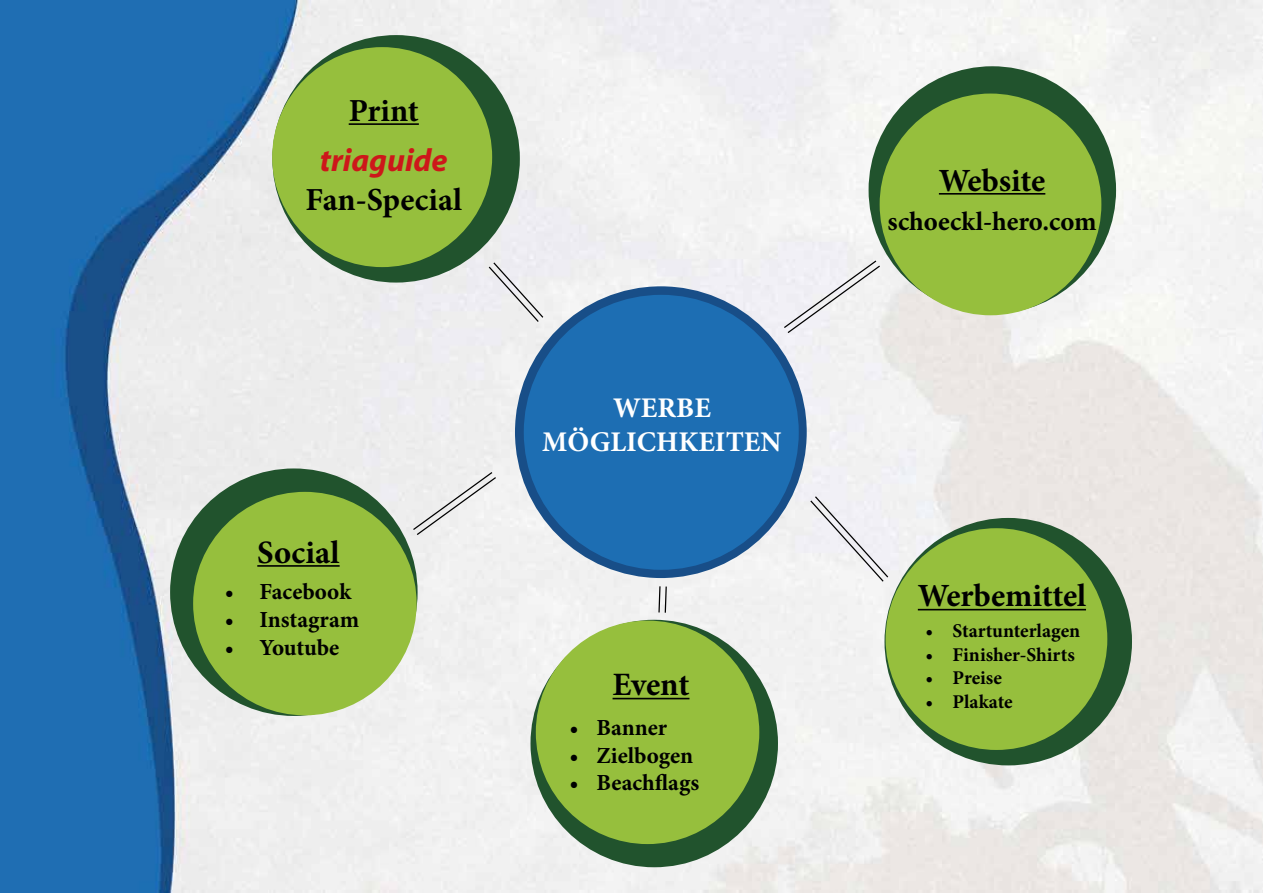
<style>
.page{position:relative;width:1263px;height:893px;background:#fff}
.page>*{position:absolute;margin:0;border:0;box-sizing:border-box;transform-origin:0 0}
.t1{font:700 32.7px "Minion Pro";color:#000}
.t2{font:700 32.4px "Minion Pro";letter-spacing:-.005em;color:#000}
.t3{font:700 32.1px "Minion Pro";color:#000}
.t4{font:italic 700 32.1px "Myriad";color:#cd171a}
.t5{font:700 28.5px/34.2px "Minion Pro";color:#fff;text-align:center}
.t6{font:700 26.7px "Minion Pro";color:#000}
.t7{font:700 23.1px "Minion Pro";color:#000}
.t8{font:700 19.5px "Minion Pro";color:#000}
</style>
<div class="page">
<img style="left:0;top:0;width:1263px;height:893px">
<div style="left:515px;top:286px;width:292px;height:292px;background:#184e88;border-radius:50%"></div>
<div style="left:524px;top:295px;width:275px;height:275px;background:#1d6eb3;border-radius:50%"></div>
<div style="left:272px;top:35px;width:248px;height:248px;background:#21532d;border-radius:50%"></div>
<div style="left:272px;top:47px;width:220px;height:220px;background:#96bf3d;border-radius:50%"></div>
<hr style="left:349px;top:123px;width:70px;height:2px;background:#000">
<div style="left:868px;top:66px;width:248px;height:248px;background:#21532d;border-radius:50%"></div>
<div style="left:880px;top:94px;width:221px;height:221px;background:#96bf3d;border-radius:50%"></div>
<div style="left:170px;top:468px;width:248px;height:248px;background:#21532d;border-radius:50%"></div>
<div style="left:193px;top:492px;width:224px;height:223px;background:#96bf3d;border-radius:50%"></div>
<div style="left:530px;top:620px;width:248px;height:247px;background:#21532d;border-radius:50%"></div>
<div style="left:536px;top:621px;width:223px;height:223px;background:#96bf3d;border-radius:50%"></div>
<hr style="left:939px;top:193px;width:106px;height:2px;background:#000">
<hr style="left:257px;top:565px;width:83px;height:2px;background:#000">
<hr style="left:612px;top:698px;width:77px;height:1px;background:#000">
<div style="left:884px;top:518px;width:248px;height:247px;background:#21532d;border-radius:50%"></div>
<div style="left:885px;top:528px;width:222px;height:222px;background:#96bf3d;border-radius:50%"></div>
<hr style="left:918px;top:609px;width:168px;height:1px;background:#000">
<svg style="left:487px;top:261px;width:58px;height:62px"></svg>
<svg style="left:809px;top:495px;width:80px;height:88px"></svg>
<svg style="left:783px;top:259px;width:98px;height:75px"></svg>
<svg style="left:412px;top:471px;width:85px;height:65px"></svg>
<svg style="left:658px;top:585px;width:9px;height:29px"></svg>
<h3 class="t3" style="left:349px;top:88px;width:72px">Print</h3>
<h3 class="t4" style="left:320px;top:144px;width:129px">triaguide</h3>
<h3 class="t3" style="left:305px;top:177px;width:158px">Fan-Special</h3>
<h1 class="t1" style="left:257px;top:529px;width:84px">Social</h1>
<p class="t7" style="left:225px;top:576px;width:128px">• Facebook</p>
<p class="t7" style="left:225px;top:603px;width:136px">• Instagram</p>
<p class="t7" style="left:225px;top:631px;width:116px">• Youtube</p>
<p class="t5" style="left:542px;top:391px;width:241px">WERBE<br>MÖGLICHKEITEN</p>
<h1 class="t1" style="left:612px;top:662px;width:78px">Event</h1>
<p class="t7" style="left:569px;top:711px;width:99px">• Banner</p>
<p class="t7" style="left:569px;top:739px;width:125px">• Zielbogen</p>
<p class="t7" style="left:569px;top:767px;width:131px">• Beachflags</p>
<h2 class="t2" style="left:939px;top:157px;width:108px">Website</h2>
<p class="t6" style="left:887px;top:203px;width:211px">schoeckl-hero.com</p>
<h2 class="t2" style="left:918px;top:573px;width:170px">Werbemittel</h2>
<p class="t8" style="left:925px;top:617px;width:156px">• Startunterlagen</p>
<p class="t8" style="left:925px;top:641px;width:151px">• Finisher-Shirts</p>
<p class="t8" style="left:925px;top:664px;width:78px">• Preise</p>
<p class="t8" style="left:925px;top:687px;width:89px">• Plakate</p>
</div>
